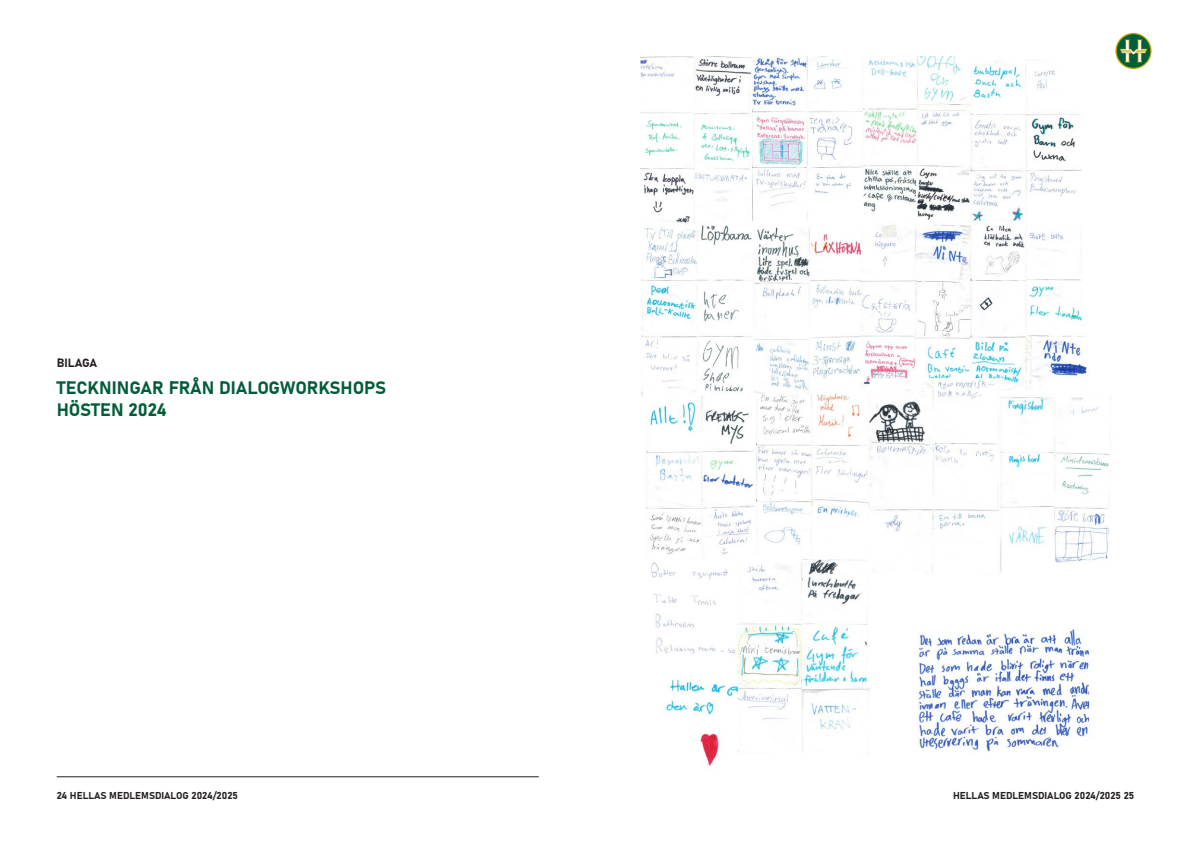
<style>
.page{position:relative;width:1191px;height:842px;background:#fff}
.page>*{position:absolute;margin:0;border:0;box-sizing:border-box;transform-origin:0 0}
.t1{font:18px/21.6px "Bahnschrift";color:#015d38}
.t2{font:12px "Bahnschrift";color:#231f20}
.t3{font:10px "Bahnschrift";color:#231f20}
</style>
<div class="page">
<hr style="left:57px;top:777px;width:482px;height:1px;background:#231f20">
<img style="left:640px;top:57px;width:511px;height:711px">
<svg style="left:1115px;top:33px;width:36px;height:36px"></svg>
<svg style="left:1116px;top:34px;width:34px;height:34px"></svg>
<svg style="left:1119px;top:40px;width:28px;height:22px"></svg>
<h3 class="t2" style="left:57px;top:353px;width:42px">BILAGA</h3>
<h2 class="t1" style="left:57px;top:376px;width:331px">TECKNINGAR FRÅN DIALOGWORKSHOPS<br>HÖSTEN 2024</h2>
<p class="t3" style="left:57px;top:788px;width:183px">24 HELLAS MEDLEMSDIALOG 2024/2025</p>
<p class="t3" style="left:953px;top:788px;width:183px">HELLAS MEDLEMSDIALOG 2024/2025 25</p>
</div>
